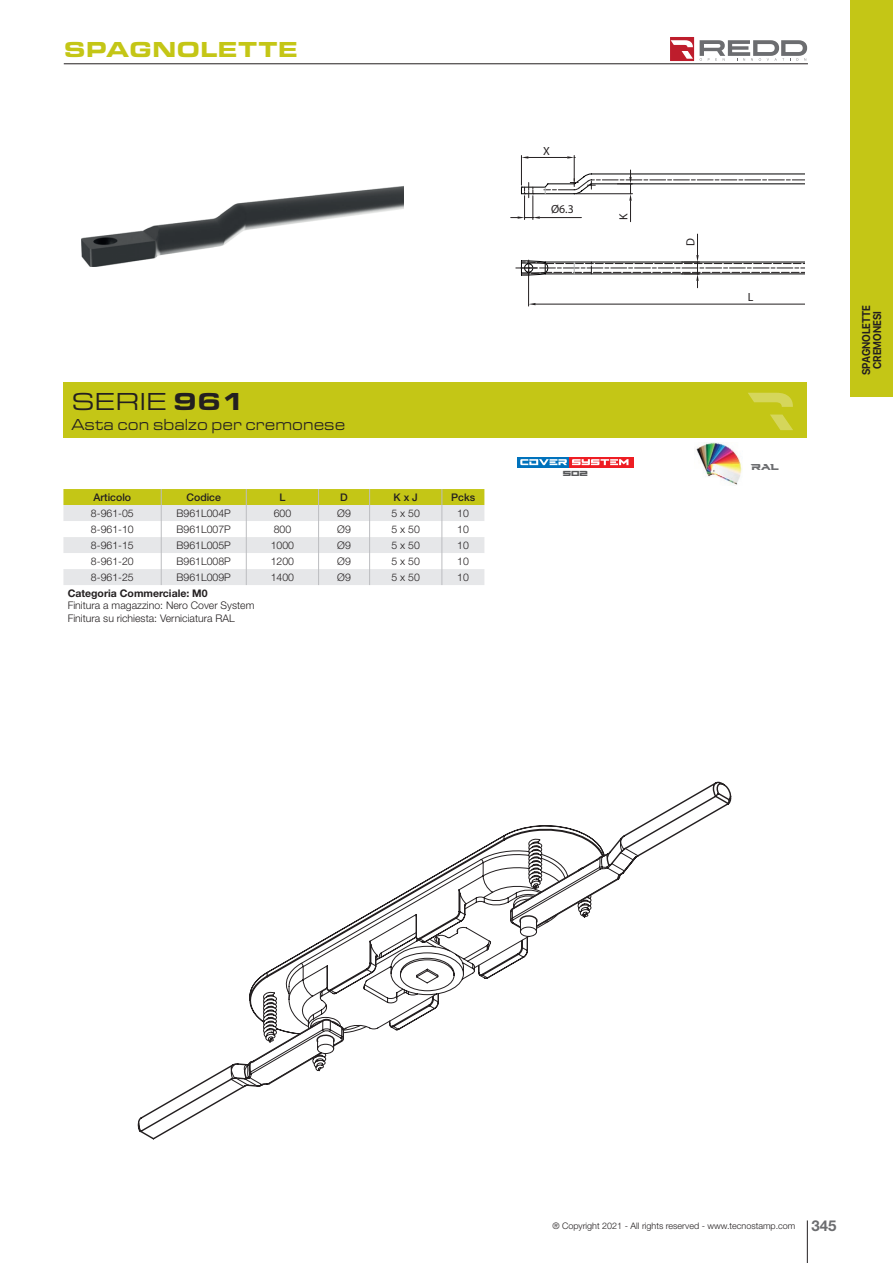
<style>
.page{position:relative;width:893px;height:1263px;background:#fff}
.page>*{position:absolute;margin:0;border:0;box-sizing:border-box;transform-origin:0 0}
.t1{font:25.5px "Eurostile Ext";color:#231f20}
.t2{font:900 22.5px "Eurostile Ext";color:#c4c616}
.t3{font:16.5px "Eurostile Ext";color:#231f20;scale:.88 1}
.t4{font:11.85px "Myriad Pro";color:#231f20}
.t5{font:700 11.25px/11.2px "SFUI Display";color:#231f20;text-align:center;scale:.9 1}
.t6{font:300 10.5px/12.6px "Helvetica Neue LT Std";color:#231f20}
.t7{font:500 10.5px "Helvetica Neue LT Std";color:#231f20}
.t8{font:700 10.5px "Helvetica Neue LT Std";color:#231f20}
.t9{font:10.5px "Cyberdyne";color:#6c6d70}
.t10{font:300 9px "Helvetica Neue LT Std";color:#231f20}
.t11{font:9px "Cyberdyne";color:#57585a}
.s1{font-weight:900}
.s2{font-weight:700;font-size:15px;color:#6c6d70}
</style>
<div class="page">
<hr style="left:807px;top:1220px;width:1px;height:43px;background:#231f20">
<hr style="left:64px;top:64px;width:744px;height:1px;background:#231f20">
<div style="left:64px;top:383px;width:743px;height:55px;background:#c4c616"></div>
<svg style="left:700px;top:40px;width:107px;height:21px"></svg>
<svg style="left:670px;top:37px;width:24px;height:24px"></svg>
<svg style="left:748px;top:392px;width:45px;height:38px"></svg>
<hr style="left:528px;top:270px;width:1px;height:36px;background:#231f20">
<hr style="left:535px;top:304px;width:270px;height:1px;background:#231f20">
<svg style="left:529px;top:303px;width:6px;height:2px"></svg>
<svg style="left:511px;top:155px;width:294px;height:133px"></svg>
<img style="left:81px;top:186px;width:322px;height:81px">
<svg style="left:138px;top:782px;width:593px;height:357px"></svg>
<svg style="left:230px;top:864px;width:381px;height:223px"></svg>
<svg style="left:605px;top:835px;width:34px;height:196px"></svg>
<svg style="left:245px;top:824px;width:360px;height:219px"></svg>
<svg style="left:312px;top:1053px;width:15px;height:18px"></svg>
<div style="left:851px;top:0;width:42px;height:397px;background:#c4c616"></div>
<svg style="left:63px;top:489px;width:421px;height:96px"></svg>
<svg style="left:517px;top:457px;width:52px;height:10px"></svg>
<svg style="left:569px;top:457px;width:64px;height:10px"></svg>
<svg style="left:520px;top:459px;width:108px;height:6px"></svg>
<img style="left:696px;top:442px;width:46px;height:43px">
<h2 class="t2" style="left:64px;top:33px;width:236px">SPAGNOLETTE</h2>
<h1 class="t1" style="left:72px;top:383px;width:175px">SERIE <span class="s1">961</span></h1>
<h3 class="t3" style="left:72px;top:412px;width:312px">Asta con sbalzo per cremonese</h3>
<p class="t7" style="left:94px;top:491px;width:39px">Articolo</p>
<p class="t7" style="left:187px;top:491px;width:36px">Codice</p>
<p class="t7" style="left:279px;top:491px;width:8px">L</p>
<p class="t7" style="left:340px;top:491px;width:9px">D</p>
<p class="t7" style="left:394px;top:491px;width:26px">K x J</p>
<p class="t7" style="left:451px;top:491px;width:25px">Pcks</p>
<p class="t6" style="left:91px;top:506px;width:44px">8-961-05</p>
<p class="t6" style="left:177px;top:506px;width:56px">B961L004P</p>
<p class="t6" style="left:274px;top:506px;width:19px">600</p>
<p class="t6" style="left:337px;top:506px;width:15px">Ø9</p>
<p class="t6" style="left:392px;top:506px;width:30px">5 x 50</p>
<p class="t6" style="left:457px;top:506px;width:13px">10</p>
<p class="t6" style="left:91px;top:522px;width:44px">8-961-10</p>
<p class="t6" style="left:177px;top:522px;width:56px">B961L007P</p>
<p class="t6" style="left:274px;top:522px;width:19px">800</p>
<p class="t6" style="left:337px;top:522px;width:15px">Ø9</p>
<p class="t6" style="left:392px;top:522px;width:30px">5 x 50</p>
<p class="t6" style="left:457px;top:522px;width:13px">10</p>
<p class="t6" style="left:91px;top:538px;width:44px">8-961-15</p>
<p class="t6" style="left:177px;top:538px;width:56px">B961L005P</p>
<p class="t6" style="left:271px;top:538px;width:25px">1000</p>
<p class="t6" style="left:337px;top:538px;width:15px">Ø9</p>
<p class="t6" style="left:392px;top:538px;width:30px">5 x 50</p>
<p class="t6" style="left:457px;top:538px;width:13px">10</p>
<p class="t6" style="left:91px;top:554px;width:44px">8-961-20</p>
<p class="t6" style="left:177px;top:554px;width:56px">B961L008P</p>
<p class="t6" style="left:271px;top:554px;width:25px">1200</p>
<p class="t6" style="left:337px;top:554px;width:15px">Ø9</p>
<p class="t6" style="left:392px;top:554px;width:30px">5 x 50</p>
<p class="t6" style="left:457px;top:554px;width:13px">10</p>
<p class="t6" style="left:91px;top:570px;width:44px">8-961-25</p>
<p class="t6" style="left:177px;top:570px;width:56px">B961L009P</p>
<p class="t6" style="left:271px;top:570px;width:25px">1400</p>
<p class="t6" style="left:337px;top:570px;width:15px">Ø9</p>
<p class="t6" style="left:392px;top:570px;width:30px">5 x 50</p>
<p class="t6" style="left:457px;top:570px;width:13px">10</p>
<p class="t8" style="left:68px;top:587px;width:141px">Categoria Commerciale: M0</p>
<p class="t6" style="left:68px;top:599px;width:188px">Finitura a magazzino: Nero Cover System<br>Finitura su richiesta: Verniciatura RAL</p>
<p class="t4" style="left:543px;top:143px;width:8px">X</p>
<p class="t4" style="left:551px;top:202px;width:24px">Ø6.3</p>
<p class="t4" style="left:616px;top:220px;width:8px;rotate:-90deg">K</p>
<p class="t4" style="left:683px;top:246px;width:9px;rotate:-90deg">D</p>
<p class="t4" style="left:748px;top:290px;width:7px">L</p>
<p class="t11" style="left:563px;top:469px;width:27px">502</p>
<p class="t9" style="left:750px;top:462px;width:30px">RAL</p>
<p class="t5" style="left:860px;top:375px;width:80px;rotate:-90deg">SPAGNOLETTE<br>CREMONESI</p>
<p class="t10" style="left:552px;top:1220px;width:286px">® Copyright 2021 - All rights reserved - www.tecnostamp.com <span class="s2">345</span></p>
</div>
